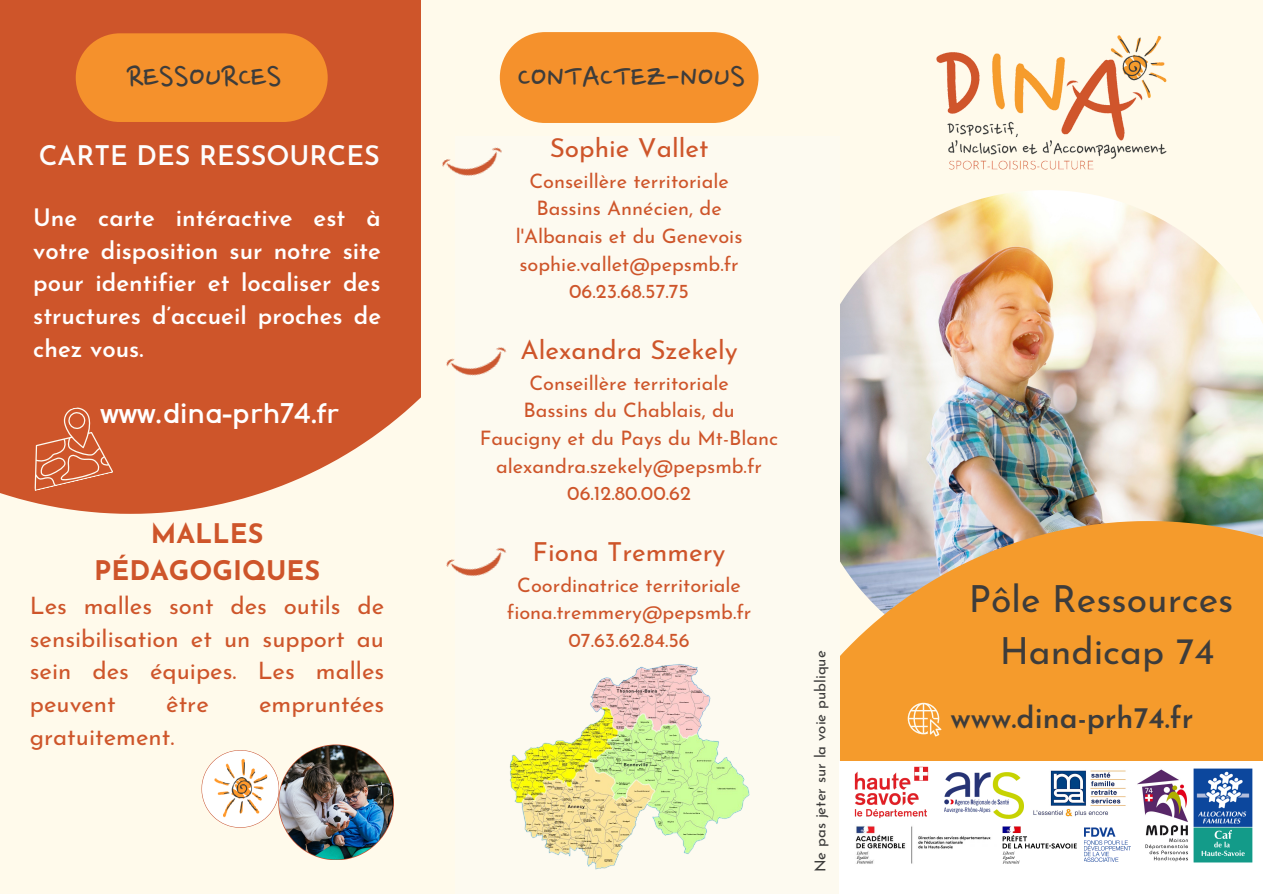
<style>
.page{position:relative;width:1263px;height:894px;background:#fff}
.page>*{position:absolute;margin:0;border:0;box-sizing:border-box;transform-origin:0 0}
.t1{font:37.5px "Nanum Pen";color:#3d3c3b}
.t2{font:37.35px/51.8px "Josefin Sans";color:#3d3c3b;text-align:center}
.t3{font:600 30px "Josefin Sans";color:#3d3c3b}
.t4{font:700 27px/37px "Josefin Sans";color:#ce552a;text-align:center}
.t5{font:600 27px "Josefin Sans";color:#fdfdfd}
.t6{font:26.25px "Josefin Sans";color:#ce552a}
.t7{font:700 25.5px "T Sqamus";color:#fff}
.t8{font:600 24px/32.5px "Josefin Sans";color:#fff;text-align:justify}
.t9{font:24px/32.5px "Josefin Sans";color:#ce552a;text-align:justify}
.t10{font:19.95px/27.6px "Josefin Sans";color:#ce552a;text-align:center}
.t11{font:15px "Josefin Sans";color:#3d3c3b}
</style>
<div class="page">
<div style="left:0;top:0;width:1263px;height:893px;background:#fffaeb"></div>
<div style="left:0;top:0;width:420px;height:513px;background:#ce552a"></div>
<img style="left:936px;top:35px;width:231px;height:135px">
<img style="left:840px;top:190px;width:423px;height:331px">
<svg style="left:840px;top:521px;width:423px;height:240px;background:#eb9e3e"></svg>
<div style="left:455px;top:136px;width:385px;height:757px;background:#fdfaf0"></div>
<div style="left:840px;top:761px;width:423px;height:132px;background:#fff"></div>
<div style="left:500px;top:32px;width:258px;height:91px;background:#f5912c;border-radius:45px"></div>
<svg style="left:908px;top:702px;width:33px;height:34px"></svg>
<svg style="left:18px;top:402px;width:95px;height:89px;background:#d2643c"></svg>
<img style="left:1023px;top:770px;width:103px;height:47px">
<img style="left:1194px;top:768px;width:58px;height:94px">
<img style="left:854px;top:766px;width:75px;height:52px">
<div style="left:76px;top:33px;width:252px;height:89px;background:#f5912c;border-radius:44px"></div>
<svg style="left:202px;top:744px;width:192px;height:116px"></svg>
<img style="left:279px;top:745px;width:114px;height:114px">
<img style="left:446px;top:347px;width:61px;height:29px">
<img style="left:446px;top:548px;width:60px;height:29px">
<img style="left:442px;top:147px;width:60px;height:29px">
<img style="left:945px;top:772px;width:78px;height:46px">
<img style="left:1137px;top:769px;width:51px;height:93px">
<img style="left:1084px;top:827px;width:46px;height:34px">
<img style="left:1002px;top:826px;width:75px;height:38px">
<img style="left:855px;top:826px;width:136px;height:38px">
<img style="left:509px;top:664px;width:241px;height:206px">
<h1 class="t1" style="left:127px;top:55px;width:156px">RESSOURCES</h1>
<h3 class="t5" style="left:39px;top:144px;width:342px">CARTE DES RESSOURCES</h3>
<p class="t8" style="left:33px;top:204px;width:349px">Une carte intéractive est à votre disposition sur notre site pour identifier et localiser des structures d’accueil proches de chez vous.</p>
<p class="t7" style="left:101px;top:401px;width:240px">www.dina-prh74.fr</p>
<h3 class="t4" style="left:94px;top:517px;width:227px">MALLES<br>PÉDAGOGIQUES</h3>
<p class="t9" style="left:30px;top:591px;width:356px">Les malles sont des outils de sensibilisation et un support au sein des équipes. Les malles peuvent</p>
<p class="t9" style="left:166px;top:689px;width:44px">être</p>
<p class="t9" style="left:259px;top:689px;width:127px">empruntées</p>
<p class="t9" style="left:30px;top:722px;width:146px">gratuitement.</p>
<h1 class="t1" style="left:517px;top:55px;width:229px">CONTACTEZ-NOUS</h1>
<h3 class="t6" style="left:550px;top:137px;width:160px">Sophie Vallet</h3>
<p class="t10" style="left:516px;top:169px;width:228px">Conseillère territoriale<br>Bassins Annécien, de l'Albanais et du Genevois sophie.vallet@pepsmb.fr<br>06.23.68.57.75</p>
<h3 class="t6" style="left:521px;top:339px;width:219px">Alexandra Szekely</h3>
<p class="t10" style="left:480px;top:371px;width:300px">Conseillère territoriale<br>Bassins du Chablais, du<br>Faucigny et du Pays du Mt-Blanc alexandra.szekely@pepsmb.fr<br>06.12.80.00.62</p>
<h3 class="t6" style="left:533px;top:541px;width:194px">Fiona Tremmery</h3>
<p class="t10" style="left:507px;top:572px;width:246px">Coordinatrice territoriale fiona.tremmery@pepsmb.fr<br>07.63.62.84.56</p>
<p class="t11" style="left:814px;top:871px;width:223px;rotate:-90deg">Ne pas jeter sur la voie publique</p>
<h2 class="t2" style="left:969px;top:576px;width:266px">Pôle Ressources<br>Handicap 74</h2>
<h3 class="t3" style="left:950px;top:705px;width:245px">www.dina-prh74.fr</h3>
</div>
